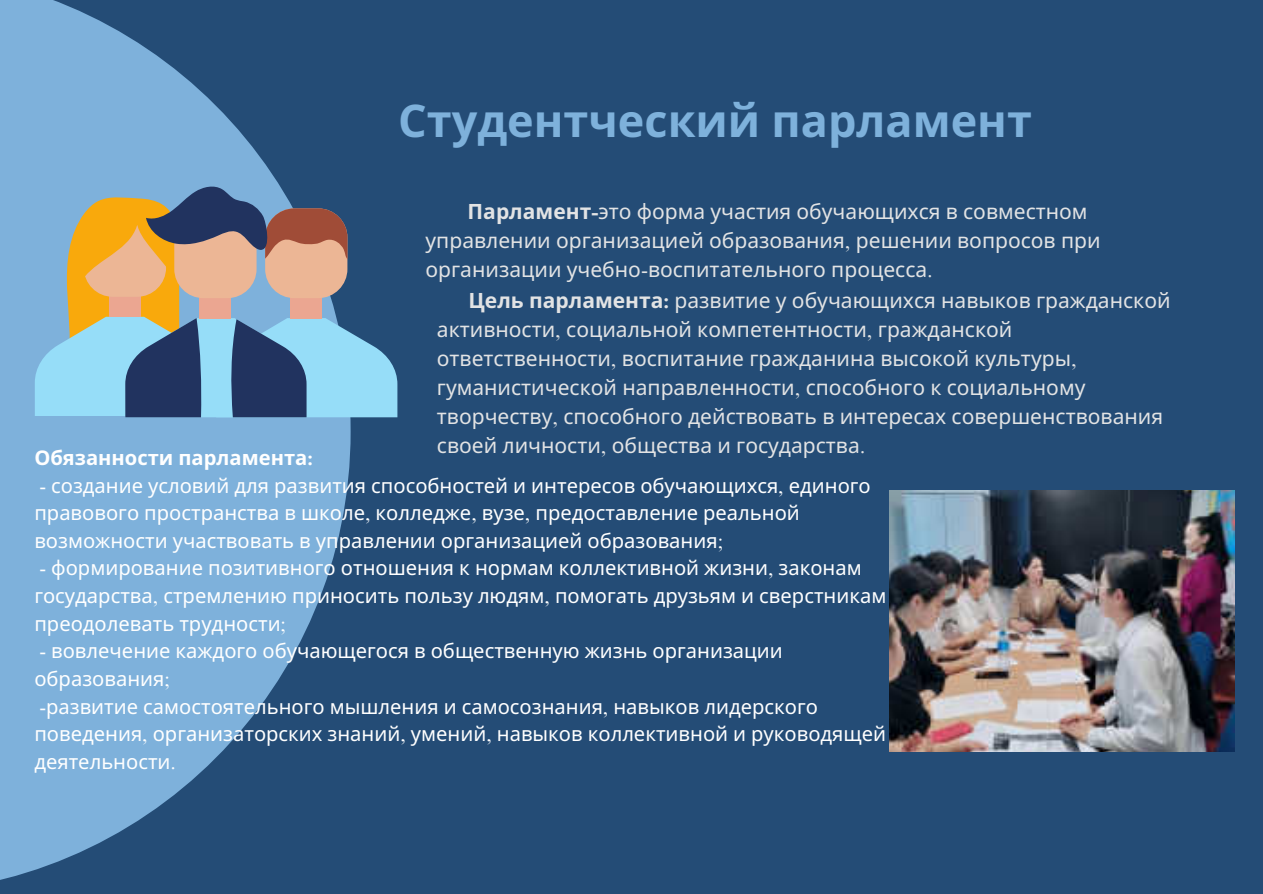
<style>
.page{position:relative;width:1263px;height:894px;background:#fff}
.page>*{position:absolute;margin:0;border:0;box-sizing:border-box;transform-origin:0 0}
.t1{font:700 45px "Noto Sans";color:#7eb1db}
.t2{font:21px/29px "Noto Sans";color:#e2e3e4}
.t3{font:20.1px/27.6px "Noto Sans";color:#fff}
.t4{font:700 20.1px "Noto Sans";color:#fff}
.s1{font-weight:700}
.s2{font-family:"Times NRMT Pro";font-weight:700}
.s3{font-family:"Times NRMT Pro"}
</style>
<div class="page">
<div style="left:0;top:0;width:1263px;height:893px;background:#244c76"></div>
<svg style="left:0;top:0;width:351px;height:880px;fill:#7eb1db"></svg>
<svg style="left:35px;top:184px;width:362px;height:233px;background:#869399"></svg>
<img style="left:889px;top:490px;width:345px;height:261px">
<h1 class="t1" style="left:398px;top:89px;width:635px">Студентческий парламент</h1>
<p class="t2" style="left:425px;top:197px;width:677px;text-indent:42px"><span class="s1">Парламент</span><span class="s2">-</span>это форма участия обучающихся в совместном управлении организацией образования<span class="s3">,</span> решении вопросов при организации учебно<span class="s3">-</span>воспитательного процесса<span class="s3">.</span></p>
<p class="t2" style="left:437px;top:286px;width:735px;text-indent:32px"><span class="s1">Цель парламента</span><span class="s2">:</span> развитие у обучающихся навыков гражданской активности<span class="s3">,</span> социальной компетентности<span class="s3">,</span> гражданской ответственности<span class="s3">,</span> воспитание гражданина высокой культуры<span class="s3">, </span>гуманистической направленности<span class="s3">,</span> способного к социальному творчеству<span class="s3">,</span> способного действовать в интересах совершенствования своей личности<span class="s3">,</span> общества и государства<span class="s3">.</span></p>
<p class="t4" style="left:34px;top:443px;width:280px">Обязанности парламента<span class="s3">:</span></p>
<p class="t3" style="left:34px;top:471px;width:838px"><span class="s3">-</span> создание условий для развития способностей и интересов обучающихся<span class="s3">,</span> единого правового пространства в школе<span class="s3">,</span> колледже<span class="s3">,</span> вузе<span class="s3">,</span> предоставление реальной возможности участвовать в управлении организацией образования<span class="s3">;</span></p>
<p class="t3" style="left:34px;top:554px;width:853px"><span class="s3">-</span> формирование позитивного отношения к нормам коллективной жизни<span class="s3">,</span> законам государства<span class="s3">,</span> стремлению приносить пользу людям<span class="s3">,</span> помогать друзьям и сверстникам преодолевать трудности<span class="s3">;</span></p>
<p class="t3" style="left:34px;top:637px;width:853px"><span class="s3">-</span> вовлечение каждого обучающегося в общественную жизнь организации образования<span class="s3">;<br>-</span>развитие самостоятельного мышления и самосознания<span class="s3">,</span> навыков лидерского поведения<span class="s3">,</span> организаторских знаний<span class="s3">,</span> умений<span class="s3">,</span> навыков коллективной и руководящей деятельности<span class="s3">.</span></p>
</div>
